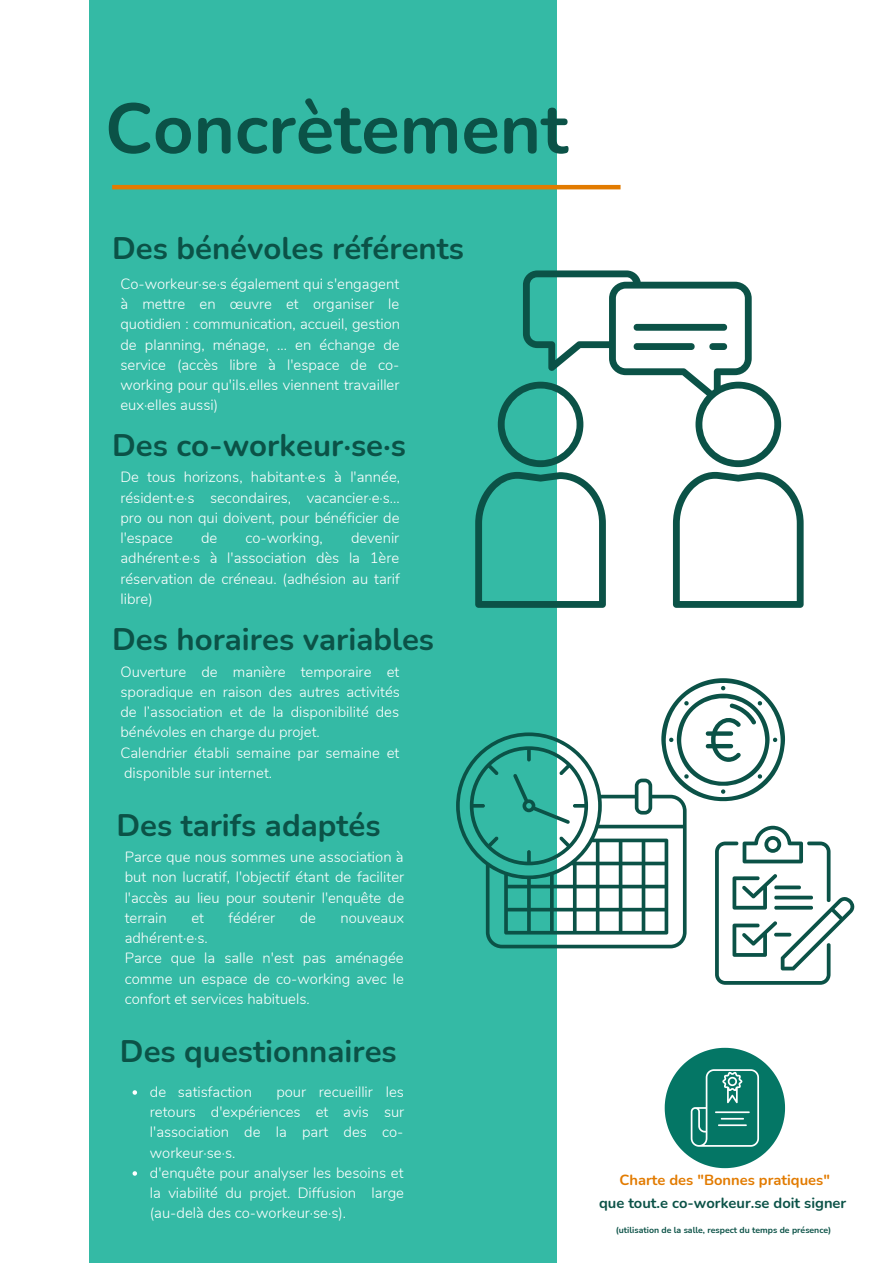
<style>
.page{position:relative;width:893px;height:1264px;background:#fff}
.page>*{position:absolute;margin:0;border:0;box-sizing:border-box;transform-origin:0 0}
.t1{font:700 70.5px "Nunito";color:#0b5247}
.t2{font:700 31.2px "Nunito";color:#0b5247}
.t3{font:300 14.85px/20.2px "Nunito";color:#fff;text-align:justify}
.t4{font:700 14.7px "Nunito";color:#0b5247}
.t5{font:700 14.7px "Nunito";color:#e27b00}
.t6{font:700 8.7px "Nunito";color:#0b5247}
</style>
<div class="page">
<div style="left:89px;top:0;width:467px;height:1262px;background:#34baa5"></div>
<hr style="left:112px;top:185px;width:508px;height:4px;background:#e27b00">
<svg style="left:475px;top:270px;width:328px;height:338px"></svg>
<svg style="left:456px;top:732px;width:205px;height:216px"></svg>
<svg style="left:664px;top:1047px;width:121px;height:121px"></svg>
<svg style="left:661px;top:678px;width:193px;height:306px"></svg>
<svg style="left:132px;top:1090px;width:5px;height:4px"></svg>
<svg style="left:132px;top:1171px;width:5px;height:4px"></svg>
<h1 class="t1" style="left:105px;top:82px;width:464px">Concrètement</h1>
<h2 class="t2" style="left:112px;top:227px;width:353px">Des bénévoles référents</h2>
<p class="t3" style="left:120px;top:274px;width:281px">Co-workeur·se·s également qui s'engagent à mettre en œuvre et organiser le quotidien : communication, accueil, gestion de planning, ménage, ... en échange de service (accès libre à l'espace de co&shy;working pour qu'ils.elles viennent travailler eux·elles aussi)</p>
<h2 class="t2" style="left:112px;top:425px;width:295px">Des co-workeur·se·s</h2>
<p class="t3" style="left:120px;top:467px;width:281px">De tous horizons, habitant·e·s à l'année, résident·e·s secondaires, vacancier·e·s... pro ou non qui doivent, pour bénéficier de l'espace</p>
<p class="t3" style="left:120px;top:528px;width:281px;text-indent:230px">devenir adhérent·e·s à l'association dès la 1ère réservation de créneau. (adhésion au tarif libre)</p>
<h2 class="t2" style="left:112px;top:618px;width:323px">Des horaires variables</h2>
<p class="t3" style="left:201px;top:528px;width:18px">de</p>
<p class="t3" style="left:245px;top:528px;width:79px">co-working,</p>
<p class="t3" style="left:120px;top:661px;width:281px;text-align:left">Ouverture de manière temporaire et sporadique en raison des autres activités de l’association et de la disponibilité des bénévoles en charge du projet.<br>Calendrier établi semaine par semaine et disponible sur internet.</p>
<h2 class="t2" style="left:116px;top:804px;width:265px">Des tarifs adaptés</h2>
<p class="t3" style="left:125px;top:847px;width:281px">Parce que nous sommes une association à but non lucratif, l'objectif étant de faciliter l'accès au lieu pour soutenir l'enquête de terrain</p>
<p class="t3" style="left:191px;top:907px;width:14px">et</p>
<p class="t3" style="left:228px;top:907px;width:48px">fédérer</p>
<p class="t3" style="left:300px;top:907px;width:18px">de</p>
<p class="t3" style="left:340px;top:907px;width:65px">nouveaux</p>
<p class="t3" style="left:125px;top:928px;width:281px;text-align:left">adhérent·e·s.<br>Parce que la salle n'est pas aménagée comme un espace de co-working avec le confort et services habituels.</p>
<h2 class="t2" style="left:120px;top:1030px;width:278px">Des questionnaires</h2>
<p class="t3" style="left:150px;top:1081px;width:104px">de satisfaction</p>
<p class="t3" style="left:150px;top:1081px;width:256px;text-align:left;text-indent:126px">pour recueillir les retours d'expériences et avis sur l'association de la part des co&shy;workeur·se·s.<br>d'enquête pour analyser les besoins et la viabilité du projet. Diffusion large (au-delà des co-workeur·se·s).</p>
<p class="t5" style="left:619px;top:1169px;width:212px">Charte des "Bonnes pratiques"</p>
<p class="t4" style="left:599px;top:1193px;width:249px">que tout.e co-workeur.se doit signer</p>
<p class="t6" style="left:615px;top:1223px;width:217px">(utilisation de la salle, respect du temps de présence)</p>
</div>
